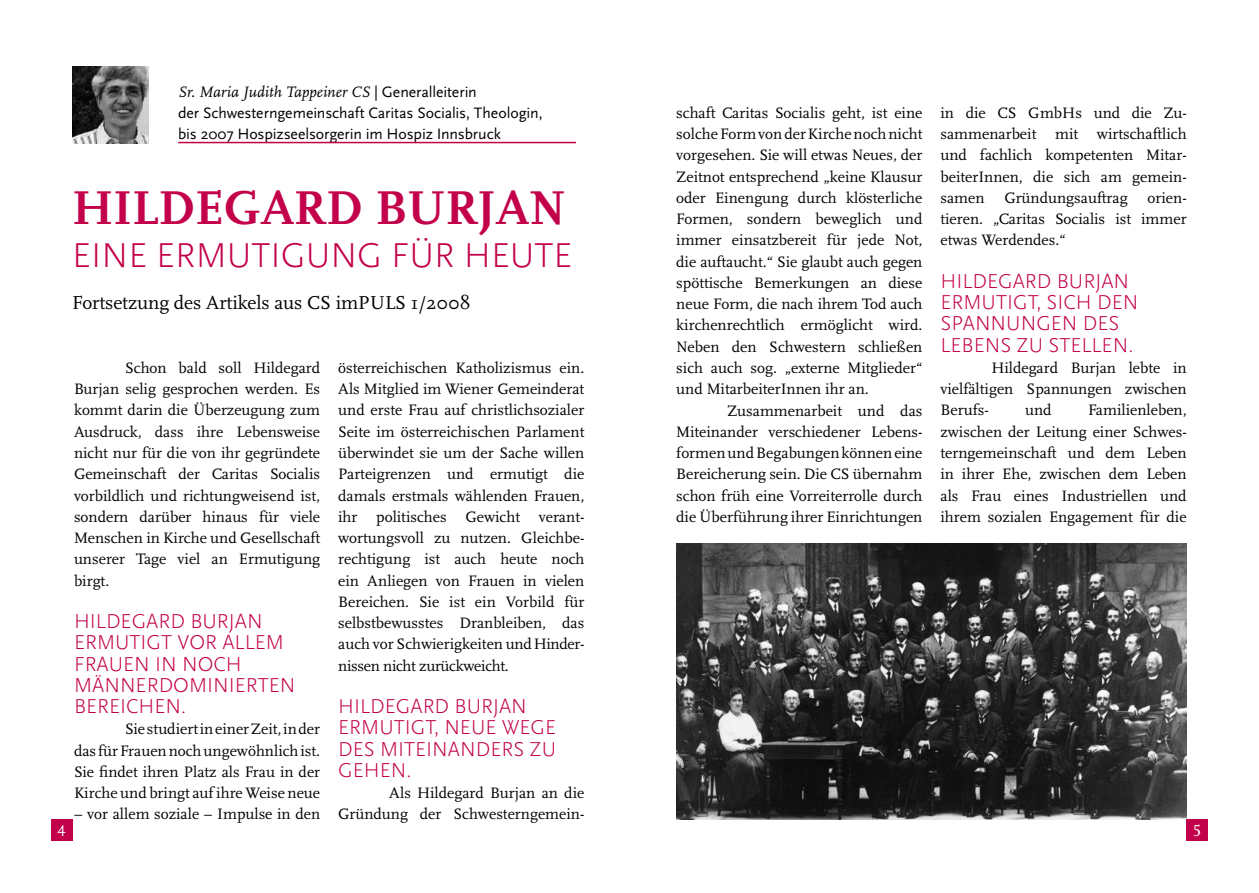
<style>
.page{position:relative;width:1259px;height:893px;background:#fff}
.page>*{position:absolute;margin:0;border:0;box-sizing:border-box;transform-origin:0 0}
.t1{font:700 49.5px "Scala";color:#c3004a}
.t2{font:300 36px "Scala Sans";color:#c3004a}
.t3{font:300 21px/21.3px "Scala Sans";color:#c3004a}
.t4{font:19.5px "Scala";letter-spacing:-.005em;color:#000}
.t5{font:16.5px "Scala Caps";color:#fff}
.t6{font:15.75px/21.3px "Scala";color:#000;text-align:justify}
.t7{font:15.75px/21.3px "Scala Sans";letter-spacing:-.01em;color:#000}
.t8{font:italic 15.75px "Scala";letter-spacing:-.005em;color:#000}
.s1{font-family:"Scala Sans";font-style:normal}
</style>
<div class="page">
<img style="left:72px;top:67px;width:77px;height:76px">
<hr style="left:178px;top:142px;width:398px;height:1px;background:#c3004a">
<img style="left:676px;top:543px;width:510px;height:276px">
<div style="left:51px;top:819px;width:21px;height:22px;background:#c3004a"></div>
<div style="left:1186px;top:819px;width:22px;height:22px;background:#c3004a"></div>
<p class="t8" style="left:178px;top:83px;width:300px">Sr. Maria Judith Tappeiner CS <span class="s1">| Generalleiterin</span></p>
<p class="t7" style="left:178px;top:102px;width:366px">der Schwesterngemeinschaft Caritas Socialis, Theologin, bis 2007 Hospizseelsorgerin im Hospiz Innsbruck</p>
<p class="t6" style="left:676px;top:102px;width:248px">schaft Caritas Socialis geht, ist eine solche Form von der Kirche noch nicht vorgesehen. Sie will etwas Neues, der Zeitnot entsprechend „keine Klausur oder Einengung durch klösterliche Formen, sondern beweglich und immer einsatzbereit für jede Not, die auftaucht.“ Sie glaubt auch gegen spöttische Bemerkungen an diese neue Form, die nach ihrem Tod auch kirchenrechtlich ermöglicht wird.<br>Neben den Schwestern schließen sich auch sog. „externe Mitglieder“ und MitarbeiterInnen ihr an.</p>
<p class="t6" style="left:676px;top:400px;width:248px;text-indent:51px">Zusammenarbeit und das Miteinander verschiedener Lebens&shy;formen und Begabungen können eine Bereicherung sein. Die CS übernahm schon früh eine Vorreiterrolle durch die Überführung ihrer Einrichtungen</p>
<p class="t6" style="left:940px;top:102px;width:248px">in die CS GmbHs und die Zu&shy;sammenarbeit mit wirtschaftlich und fachlich kompetenten Mitar&shy;beiterInnen, die sich am gemein&shy;samen</p>
<h1 class="t1" style="left:72px;top:180px;width:495px">HILDEGARD BURJAN</h1>
<h2 class="t2" style="left:72px;top:235px;width:501px">EINE ERMUTIGUNG FÜR H EUTE</h2>
<p class="t4" style="left:72px;top:292px;width:400px">Fortsetzung des Artikels aus CS imPULS 1/2008</p>
<p class="t6" style="left:1004px;top:187px;width:125px">Gründungsauftrag</p>
<p class="t6" style="left:940px;top:187px;width:248px;text-indent:207px">orien&shy;tieren. „Caritas Socialis ist immer etwas Werdendes.“</p>
<h3 class="t3" style="left:940px;top:271px;width:199px">HILDEGARD BURJAN<br>ERMUTIGT, SICH DEN<br>SPANNUNGEN DES<br>LEBENS ZU STELLEN.</h3>
<p class="t6" style="left:940px;top:357px;width:248px;text-indent:51px">Hildegard Burjan lebte in vielfältigen Spannungen zwischen Berufs-</p>
<p class="t6" style="left:74px;top:357px;width:248px;text-indent:51px">Schon bald soll Hildegard Burjan selig gesprochen werden. Es kommt darin die Überzeugung zum Ausdruck, dass ihre Lebensweise nicht nur für die von ihr gegründete Gemeinschaft der Caritas Socialis vorbildlich und richtungweisend ist, sondern darüber hinaus für viele Menschen in Kirche und Gesellschaft unserer Tage viel an Ermutigung birgt.</p>
<h3 class="t3" style="left:74px;top:611px;width:223px">HILDEGARD BURJAN<br>ERMUTIGT VOR ALLEM<br>FRAUEN IN NOCH<br>MÄNNERDOMINIERTEN<br>BEREICH EN.</h3>
<p class="t6" style="left:74px;top:719px;width:248px;text-indent:51px">Sie studiert in einer Zeit, in der das für Frauen noch ungewöhnlich ist.<br>Sie findet ihren Platz als Frau in der Kirche und bringt auf ihre Weise neue</p>
<p class="t6" style="left:74px;top:804px;width:248px">– vor allem soziale – Impulse in den</p>
<p class="t6" style="left:338px;top:357px;width:248px">österreichischen Katholizismus ein.<br>Als Mitglied im Wiener Gemeinderat und erste Frau auf christlichsozialer Seite im österreichischen Parlament überwindet sie um der Sache willen Parteigrenzen und ermutigt die damals erstmals wählenden Frauen, ihr politisches Gewicht verant&shy;wortungsvoll zu nutzen. Gleichbe&shy;rechtigung ist auch heute noch ein Anliegen von Frauen in vielen Bereichen. Sie ist ein Vorbild für selbstbewusstes Dranbleiben, das auch vor Schwierigkeiten und Hinder&shy;nissen nicht zurückweicht.</p>
<h3 class="t3" style="left:338px;top:696px;width:219px">HILDEGARD BURJAN<br>ERMUTIGT, NEUE WEGE<br>DES M ITEINANDERS ZU<br>GEH EN.</h3>
<p class="t6" style="left:338px;top:783px;width:248px;text-align:right">Als Hildegard Burjan an die<br>Gründung der Schwesterngemein-</p>
<p class="t6" style="left:940px;top:400px;width:248px;text-indent:148px">Familienleben, zwischen der Leitung einer Schwes&shy;terngemeinschaft und dem Leben in ihrer Ehe, zwischen dem Leben als Frau eines Industriellen und ihrem sozialen Engagement für die</p>
<p class="t6" style="left:1025px;top:400px;width:28px">und</p>
<p class="t5" style="left:58px;top:822px;width:10px">4</p>
<p class="t5" style="left:1193px;top:822px;width:10px">5</p>
</div>
